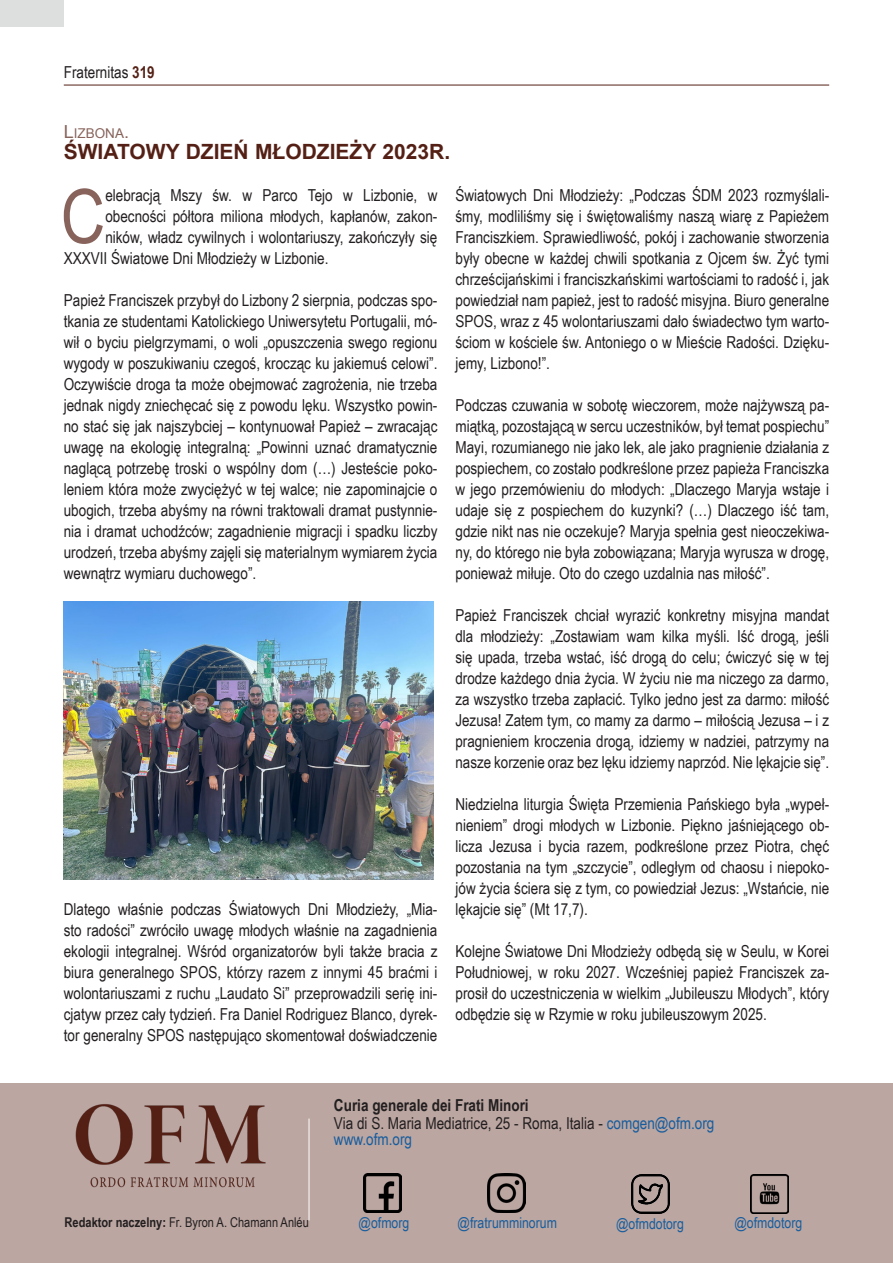
<style>
.page{position:relative;width:893px;height:1263px;background:#fff}
.page>*{position:absolute;margin:0;border:0;box-sizing:border-box;transform-origin:0 0}
.Testo_sinEspacio{font:75.15px "Arial Narrow";color:#87635b}
.Titolo_piccolo{font:700 21px "Arial";color:#542015}
.Testo_normal{font:16.5px/21px "Arial Narrow";color:#231f20;text-align:justify}
.Testo_sinEspacio-2{font:16.5px "Arial Narrow";color:#231f20}
.t1{font:16.5px "Arial Narrow";color:#175d9e}
.t2{font:15px "Arial Narrow";color:#175d9e}
.t3{font:13.5px "Arial Narrow";color:#231f20}
.Titolo_piccolo-2{font:13.5px "Arial";color:#87635b}
.s1{font-weight:700;color:#542015}
.s2{font-size:18px}
.s3{font-weight:700}
.s4{color:#175d9e}
</style>
<div class="page">
<hr style="left:64px;top:85px;width:765px;height:1px;background:#542015">
<div style="left:0;top:0;width:64px;height:27px;background:#dddede"></div>
<div style="left:0;top:1083px;width:893px;height:180px;background:#bba6a1"></div>
<hr style="left:309px;top:1118px;width:1px;height:102px;background:#fff">
<img style="left:75px;top:1104px;width:191px;height:84px">
<img style="left:363px;top:1174px;width:38px;height:38px">
<img style="left:487px;top:1174px;width:39px;height:38px">
<img style="left:632px;top:1175px;width:38px;height:38px">
<img style="left:750px;top:1175px;width:38px;height:38px">
<img style="left:64px;top:602px;width:370px;height:277px">
<p class="Testo_normal" style="left:64px;top:61px;width:93px">Fraternitas <span class="s1">319</span></p>
<p class="Titolo_piccolo-2" style="left:64px;top:124px;width:67px"><span class="s2">L</span>IZBONA<span class="s2">.</span></p>
<p class="Titolo_piccolo" style="left:64px;top:138px;width:388px">ŚWIATOWY DZIEŃ MŁODZIEŻY 2023R.</p>
<p class="Testo_sinEspacio" style="left:61px;top:161px;width:46px">C</p>
<p class="Testo_sinEspacio-2" style="left:105px;top:183px;width:334px">elebracją Mszy św. w Parco Tejo w Lizbonie, w</p>
<p class="Testo_normal" style="left:455px;top:184px;width:375px">Światowych Dni Młodzieży: „Podczas ŚDM 2023 rozmyślali&shy;śmy, modliliśmy się i świętowaliśmy naszą wiarę z Papieżem Franciszkiem. Sprawiedliwość, pokój i zachowanie stworzenia były obecne w każdej chwili spotkania z Ojcem św. Żyć tymi chrześcijańskimi i franciszkańskimi wartościami to radość i, jak powiedział nam papież, jest to radość misyjna. Biuro generalne SPOS, wraz z 45 wolontariuszami dało świadectwo tym warto&shy;ściom w kościele św. Antoniego o w Mieście Radości. Dzięku&shy;jemy, Lizbono!”.</p>
<p class="Testo_normal" style="left:455px;top:394px;width:375px">Podczas czuwania w sobotę wieczorem, może najżywszą pa&shy;miątką, pozostającą w sercu uczestników, był temat pospiechu” Mayi, rozumianego nie jako lek, ale jako pragnienie działania z pospiechem, co zostało podkreślone przez papieża Franciszka w jego przemówieniu do młodych: „Dlaczego Maryja wstaje i udaje się z pospiechem do kuzynki? (…) Dlaczego iść tam, gdzie nikt nas nie oczekuje? Maryja spełnia gest nieoczekiwa&shy;ny, do którego nie była zobowiązana; Maryja wyrusza w drogę, ponieważ miłuje. Oto do czego uzdalnia nas miłość”.</p>
<p class="Testo_normal" style="left:455px;top:604px;width:375px">Papież Franciszek chciał wyrazić konkretny misyjna mandat dla młodzieży: „Zostawiam wam kilka myśli. Iść drogą, jeśli się upada, trzeba wstać, iść drogą do celu; ćwiczyć się w tej drodze każdego dnia życia. W życiu nie ma niczego za darmo, za wszystko trzeba zapłacić. Tylko jedno jest za darmo: miłość Jezusa! Zatem tym, co mamy za darmo – miłością Jezusa – i z pragnieniem kroczenia drogą, idziemy w nadziei, patrzymy na nasze korzenie oraz bez lęku idziemy naprzód. Nie lękajcie się”.</p>
<p class="Testo_normal" style="left:455px;top:793px;width:375px">Niedzielna liturgia Święta Przemienia Pańskiego była „wypeł&shy;nieniem” drogi młodych w Lizbonie. Piękno jaśniejącego ob&shy;licza Jezusa i bycia razem, podkreślone przez Piotra, chęć pozostania na tym „szczycie”, odległym od chaosu i niepoko&shy;jów życia ściera się z tym, co powiedział Jezus: „Wstańcie, nie lękajcie się” (Mt 17,7).</p>
<p class="Testo_normal" style="left:455px;top:940px;width:375px">Kolejne Światowe Dni Młodzieży odbędą się w Seulu, w Korei Południowej, w roku 2027. Wcześniej papież Franciszek za&shy;prosił do uczestniczenia w wielkim „Jubileuszu Młodych”, który odbędzie się w Rzymie w roku jubileuszowym 2025.</p>
<p class="Testo_sinEspacio-2" style="left:105px;top:204px;width:334px">obecności półtora miliona młodych, kapłanów, zakon-</p>
<p class="Testo_sinEspacio-2" style="left:105px;top:225px;width:334px">ników, władz cywilnych i wolontariuszy, zakończyły się</p>
<p class="Testo_sinEspacio-2" style="left:64px;top:246px;width:266px">XXXVII Światowe Dni Młodzieży w Lizbonie.</p>
<p class="Testo_normal" style="left:64px;top:289px;width:375px">Papież Franciszek przybył do Lizbony 2 sierpnia, podczas spo&shy;tkania ze studentami Katolickiego Uniwersytetu Portugalii, mó&shy;wił o byciu pielgrzymami, o woli „opuszczenia swego regionu wygody w poszukiwaniu czegoś, krocząc ku jakiemuś celowi”.<br>Oczywiście droga ta może obejmować zagrożenia, nie trzeba jednak nigdy zniechęcać się z powodu lęku. Wszystko powin&shy;no stać się jak najszybciej – kontynuował Papież – zwracając uwagę na ekologię integralną: „Powinni uznać dramatycznie naglącą potrzebę troski o wspólny dom (…) Jesteście poko&shy;leniem która może zwyciężyć w tej walce; nie zapominajcie o ubogich, trzeba abyśmy na równi traktowali dramat pustynnie&shy;nia i dramat uchodźców; zagadnienie migracji i spadku liczby urodzeń, trzeba abyśmy zajęli się materialnym wymiarem życia wewnątrz wymiaru duchowego”.</p>
<p class="Testo_normal" style="left:64px;top:898px;width:375px">Dlatego właśnie podczas Światowych Dni Młodzieży, „Mia&shy;sto radości” zwróciło uwagę młodych właśnie na zagadnienia ekologii integralnej. Wśród organizatorów byli także bracia z biura generalnego SPOS, którzy razem z innymi 45 braćmi i wolontariuszami z ruchu „Laudato Si” przeprowadzili serię ini&shy;cjatyw przez cały tydzień. Fra Daniel Rodriguez Blanco, dyrek&shy;tor generalny SPOS następująco skomentował doświadczenie</p>
<p class="Testo_normal" style="left:334px;top:1095px;width:382px;line-height:18px"><span class="s3">Curia generale dei Frati Minori<br></span>Via di S. Maria Mediatrice, 25 - Roma, Italia - <span class="s4">comgen@ofm.org</span></p>
<p class="t1" style="left:334px;top:1127px;width:80px">www.ofm.org</p>
<p class="t3" style="left:65px;top:1213px;width:246px"><span class="s3">Redaktor naczelny:</span> Fr. Byron A. Chamann Anléu</p>
<p class="t2" style="left:359px;top:1211px;width:52px">@ofmorg</p>
<p class="t2" style="left:458px;top:1211px;width:101px">@fratrumminorum</p>
<p class="t2" style="left:616px;top:1212px;width:69px">@ofmdotorg</p>
<p class="t2" style="left:734px;top:1212px;width:69px">@ofmdotorg</p>
</div>
